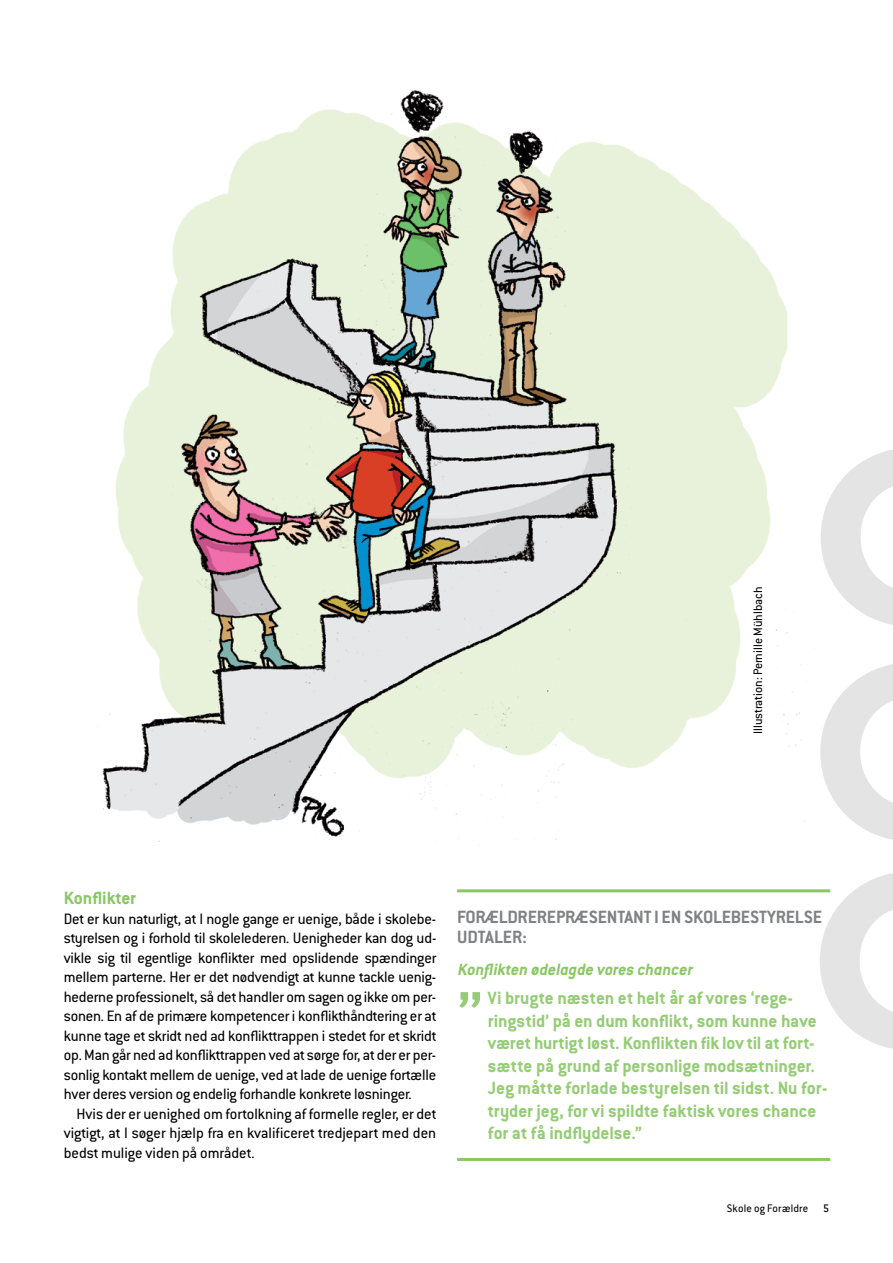
<style>
.page{position:relative;width:893px;height:1263px;background:#fff}
.page>*{position:absolute;margin:0;border:0;box-sizing:border-box;transform-origin:0 0}
.t1{font:700 54px "Scene";color:#95cc75}
.t2{font:700 19.5px/22.5px "Conduit ITC Std";letter-spacing:-.005em;color:#95cc75}
.t3{font:700 19.5px/19.5px "Conduit ITC Std";letter-spacing:-.01em;color:#808285}
.t4{font:700 19.5px "Conduit ITC Std";color:#89c765}
.t5{font:italic 700 18px "Conduit ITC Std";color:#89c765}
.t6{font:16.5px/19.5px "Conduit ITC Std";letter-spacing:-.005em;color:#000;text-align:justify}
.t7{font:13.5px "Conduit ITC Std";color:#000}
.t8{font:12px "Conduit ITC Std";letter-spacing:.015em;color:#000}
.s1{font-weight:500}
</style>
<div class="page">
<img style="left:102px;top:90px;width:703px;height:756px">
<hr style="left:457px;top:889px;width:373px;height:3px;background:#89c765">
<hr style="left:457px;top:1158px;width:373px;height:3px;background:#89c765">
<svg style="left:821px;top:449px;width:72px;height:176px"></svg>
<svg style="left:820px;top:664px;width:73px;height:176px"></svg>
<svg style="left:820px;top:873px;width:73px;height:176px"></svg>
<p class="t7" style="left:750px;top:734px;width:149px;rotate:-90deg">Illustration: Pernille Mühlbach</p>
<p class="t4" style="left:64px;top:887px;width:74px">Konflikter</p>
<p class="t6" style="left:64px;top:909px;width:374px">Det er kun naturligt, at I nogle gange er uenige, både i skolebe&shy;styrelsen og i forhold til skolelederen. Uenigheder kan dog ud&shy;vikle sig til egentlige konflikter med opslidende spændinger mellem parterne. Her er det nødvendigt at kunne tackle uenig&shy;hederne professionelt, så det handler om sagen og ikke om per&shy;sonen. En af de primære kompetencer i konflikthåndtering er at kunne tage et skridt ned ad konflikttrappen i stedet for et skridt op. Man går ned ad konflikttrappen ved at sørge for, at der er per&shy;sonlig kontakt mellem de uenige, ved at lade de uenige fortælle hver deres version og endelig forhandle konkrete løsninger.</p>
<p class="t6" style="left:64px;top:1104px;width:374px;text-indent:13px">Hvis der er uenighed om fortolkning af formelle regler, er det vigtigt, at I søger hjælp fra en kvalificeret tredjepart med den bedst mulige viden på området.</p>
<p class="t3" style="left:457px;top:907px;width:366px">FORÆLDREREPRÆSENTANT I EN SKOLEBESTYRELSE<br>UDTALER:</p>
<p class="t5" style="left:458px;top:959px;width:236px">Konflikten ødelagde vores chancer</p>
<p class="t2" style="left:488px;top:987px;width:341px">Vi brugte næsten et helt år af vores ‘rege&shy;ringstid’ på en dum konflikt, som kunne have været hurtigt løst. Konflikten fik lov til at fort&shy;sætte på grund af personlige modsætninger.<br>Jeg måtte forlade bestyrelsen til sidst. Nu for&shy;tryder jeg, for vi spildte faktisk vores chance for at få indflydelse.”</p>
<h1 class="t1" style="left:457px;top:978px;width:28px">”</h1>
<p class="t8" style="left:727px;top:1201px;width:104px">Skole og Forældre <span class="s1">5</span></p>
</div>
